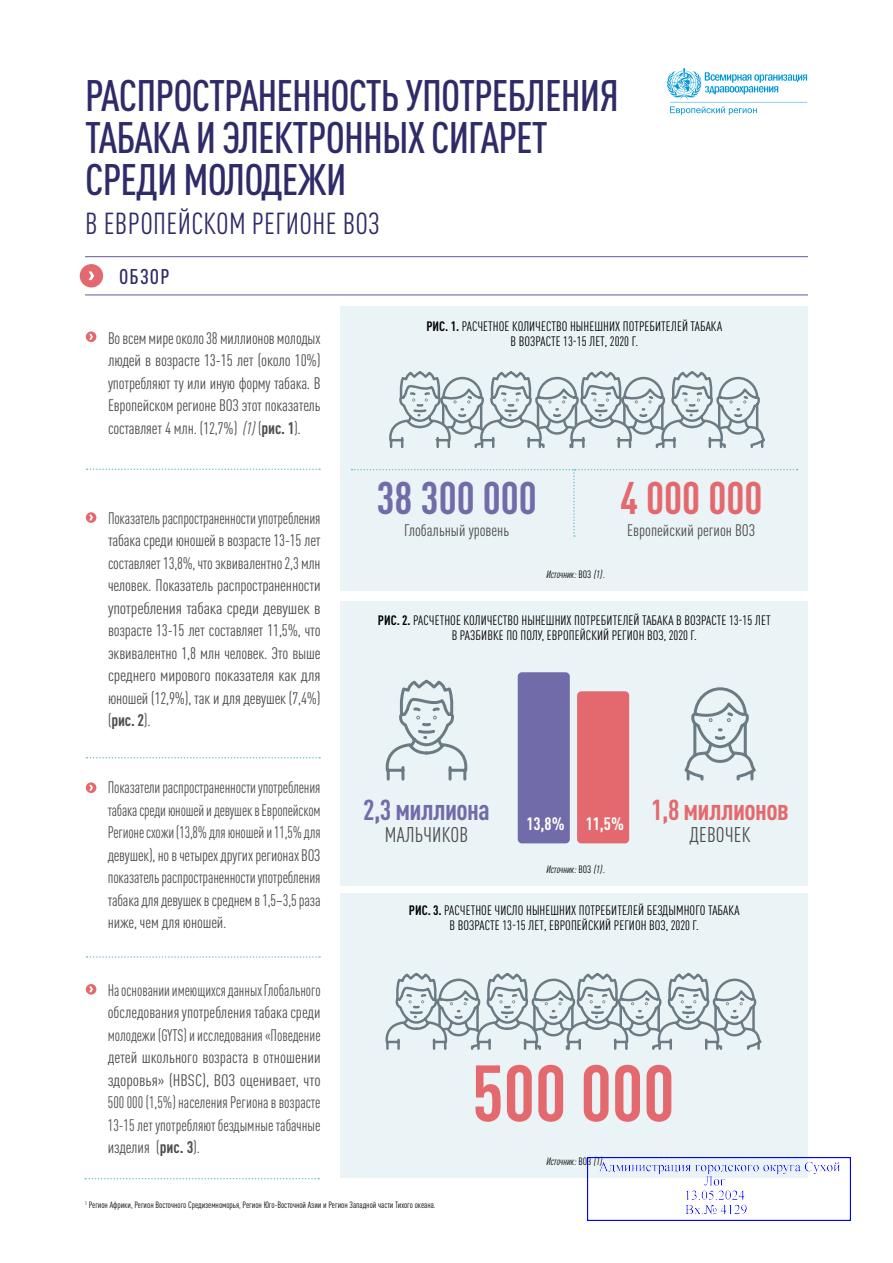
<style>
.page{position:relative;width:893px;height:1263px;background:#fff}
.page>*{position:absolute;margin:0;border:0;box-sizing:border-box;transform-origin:0 0}
.t1{font:700 condensed 78.3px "DIN Pro";color:#e4696e}
.t2{font:700 condensed 45px "DIN Pro";color:#726ba9}
.t3{font:700 condensed 45px "DIN Pro";color:#e4696e}
.t4{font:500 condensed 43.5px/42px "DIN Pro";letter-spacing:-.02em;color:#2f2b69}
.t5{font:condensed 30px "DIN Pro";letter-spacing:.01em;color:#2f2b69}
.t6{font:700 condensed 28.5px "DIN Pro";letter-spacing:-.02em;color:#e4696e}
.t7{font:700 condensed 28.5px "DIN Pro";letter-spacing:-.02em;color:#726ba9}
.t8{font:condensed 21px "DIN Pro";letter-spacing:.01em;color:#4d4d4f}
.t9{font:500 condensed 21px "DIN Pro";letter-spacing:.06em;color:#2f2b69}
.t10{font:700 condensed 17.7px "DIN Pro";color:#fff}
.t11{font:condensed 16.5px/22.5px "DIN Pro";letter-spacing:-.01em;color:#4d4d4f;text-align:justify;scale:.92 1}
.t12{font:condensed 16.5px/22.5px "DIN Pro";letter-spacing:-.01em;color:#4d4d4f;text-align:justify;scale:.9 1}
.t13{font:condensed 16.5px/22.5px "DIN Pro";letter-spacing:-.01em;color:#4d4d4f;text-align:justify}
.t14{font:condensed 13.5px/15px "DIN Pro";letter-spacing:.005em;color:#000;text-align:center}
.t15{font:italic condensed 10.5px "DIN Pro";color:#000}
.t16{font:condensed 9px "DIN Pro";color:#000}
.s1{font-style:italic}
.s2{font-weight:700}
.s3{font-style:normal}
.s4{font-style:inherit}
</style>
<div class="page">
<div style="left:340px;top:601px;width:467px;height:285px;background:#eaf3f5"></div>
<div style="left:340px;top:893px;width:467px;height:285px;background:#eaf3f5"></div>
<svg style="left:85px;top:1178px;width:234px;height:1px"></svg>
<svg style="left:87px;top:956px;width:233px;height:2px"></svg>
<svg style="left:87px;top:468px;width:233px;height:2px"></svg>
<svg style="left:87px;top:757px;width:233px;height:1px"></svg>
<div style="left:80px;top:264px;width:23px;height:23px;background:#e4696e;border-radius:50%"></div>
<svg style="left:89px;top:271px;width:5px;height:9px"></svg>
<hr style="left:85px;top:294px;width:723px;height:1px;background:#726ba9">
<hr style="left:85px;top:256px;width:723px;height:1px;background:#726ba9">
<div style="left:86px;top:331px;width:10px;height:11px;background:#e4696e;border-radius:50%"></div>
<svg style="left:89px;top:334px;width:4px;height:6px"></svg>
<div style="left:86px;top:512px;width:10px;height:11px;background:#e4696e;border-radius:50%"></div>
<svg style="left:89px;top:515px;width:4px;height:5px"></svg>
<div style="left:86px;top:782px;width:10px;height:11px;background:#e4696e;border-radius:50%"></div>
<svg style="left:89px;top:785px;width:4px;height:5px"></svg>
<div style="left:86px;top:984px;width:10px;height:11px;background:#e4696e;border-radius:50%"></div>
<svg style="left:89px;top:986px;width:4px;height:6px"></svg>
<svg style="left:684px;top:687px;width:72px;height:94px"></svg>
<svg style="left:385px;top:679px;width:83px;height:102px"></svg>
<div style="left:518px;top:672px;width:52px;height:171px;background:#726ba9;border-radius:4px"></div>
<div style="left:577px;top:691px;width:52px;height:152px;background:#e4696e;border-radius:4px"></div>
<svg style="left:385px;top:972px;width:377px;height:78px"></svg>
<div style="left:340px;top:306px;width:467px;height:285px;background:#eaf3f5"></div>
<svg style="left:389px;top:371px;width:376px;height:78px"></svg>
<svg style="left:352px;top:469px;width:446px;height:68px"></svg>
<svg style="left:667px;top:68px;width:140px;height:47px"></svg>
<img style="left:587px;top:1158px;width:263px;height:62px">
<h3 class="t4" style="left:85px;top:71px;width:535px">РАСПРОСТРАНЕННОСТЬ УПОТРЕБЛЕНИЯ<br>ТАБАКА И ЭЛЕКТРОННЫХ СИГАРЕТ<br>СРЕДИ МОЛОДЕЖИ</h3>
<h3 class="t5" style="left:85px;top:201px;width:296px">В ЕВРОПЕЙСКОМ РЕГИОНЕ ВОЗ</h3>
<p class="t9" style="left:119px;top:261px;width:52px">ОБЗОР</p>
<p class="t13" style="left:108px;top:326px;width:214px">Во всем мире около 38 миллионов молодых людей в возрасте 13-15 лет (около 10%) употребляют ту или иную форму табака. В Европейском регионе ВОЗ этот показатель составляет 4 млн. (12,7%) <span class="s1">(1)</span> (<span class="s2">рис. 1</span>).</p>
<p class="t11" style="left:108px;top:505px;width:233px">Показатель распространенности употребления табака среди юношей в возрасте 13-15 лет составляет 13,8%, что эквивалентно 2,3 млн человек. Показатель распространенности употребления табака среди девушек в возрасте 13-15 лет составляет 11,5%, что эквивалентно 1,8 млн человек. Это выше среднего мирового показателя как для юношей (12,9%), так и для девушек (7,4%) (<span class="s2">рис. 2</span>).</p>
<p class="t11" style="left:108px;top:775px;width:233px">Показатели распространенности употребления табака среди юношей и девушек в Европейском Регионе схожи (13,8% для юношей и 11,5% для девушек), но в четырех других регионах ВОЗ показатель распространенности употребления табака для девушек в среднем в 1,5–3,5 раза ниже, чем для юношей.</p>
<p class="t12" style="left:108px;top:977px;width:238px">На основании имеющихся данных Глобального обследования употребления табака среди молодежи (GYTS) и исследования «Поведение детей школьного возраста в отношении здоровья» (HBSC), ВОЗ оценивает, что 500 000 (1,5%) населения Региона в возрасте 13-15 лет употребляют бездымные табачные изделия (<span class="s2">рис. 3</span>).</p>
<p class="t14" style="left:426px;top:318px;width:297px"><span class="s2">РИС. 1.</span> РАСЧЕТНОЕ КОЛИЧЕСТВО НЫНЕШНИХ ПОТРЕБИТЕЛЕЙ ТАБАКА<br>В ВОЗРАСТЕ 13-15 ЛЕТ, 2020 Г.</p>
<h2 class="t2" style="left:376px;top:463px;width:162px">38 300 000</h2>
<p class="t13" style="left:404px;top:518px;width:106px">Глобальный уровень</p>
<p class="t15" style="left:546px;top:567px;width:62px">Источник: <span class="s3">ВОЗ</span> <span class="s4">(1).</span></p>
<h2 class="t3" style="left:620px;top:463px;width:144px">4 000 000</h2>
<p class="t13" style="left:627px;top:518px;width:130px">Европейский регион ВОЗ</p>
<p class="t14" style="left:378px;top:612px;width:394px"><span class="s2">РИС. 2.</span> РАСЧЕТНОЕ КОЛИЧЕСТВО НЫНЕШНИХ ПОТРЕБИТЕЛЕЙ ТАБАКА В ВОЗРАСТЕ 13-15 ЛЕТ<br>В РАЗБИВКЕ ПО ПОЛУ, ЕВРОПЕЙСКИЙ РЕГИОН ВОЗ, 2020 Г.</p>
<h3 class="t6" style="left:651px;top:788px;width:139px">1,8 миллионов</h3>
<p class="t8" style="left:689px;top:820px;width:63px">ДЕВОЧЕК</p>
<h3 class="t7" style="left:363px;top:788px;width:128px">2,3 миллиона</h3>
<p class="t8" style="left:385px;top:820px;width:85px">МАЛЬЧИКОВ</p>
<p class="t10" style="left:526px;top:810px;width:99px">13,8% 11,5%</p>
<p class="t15" style="left:546px;top:862px;width:62px">Источник: <span class="s3">ВОЗ</span> <span class="s4">(1).</span></p>
<p class="t14" style="left:409px;top:902px;width:332px"><span class="s2">РИС. 3.</span> РАСЧЕТНОЕ ЧИСЛО НЫНЕШНИХ ПОТРЕБИТЕЛЕЙ БЕЗДЫМНОГО ТАБАКА<br>В ВОЗРАСТЕ 13-15 ЛЕТ, ЕВРОПЕЙСКИЙ РЕГИОН ВОЗ, 2020 Г.</p>
<h1 class="t1" style="left:472px;top:1034px;width:204px">500 000</h1>
<p class="t15" style="left:546px;top:1154px;width:62px">Источник: <span class="s3">ВОЗ</span> <span class="s4">(1).</span></p>
<p class="t16" style="left:85px;top:1198px;width:352px"><sup>1</sup> Регион Африки, Регион Восточного Средиземноморья, Регион Юго-Восточной Азии и Регион Западной части Тихого океана.</p>
</div>
